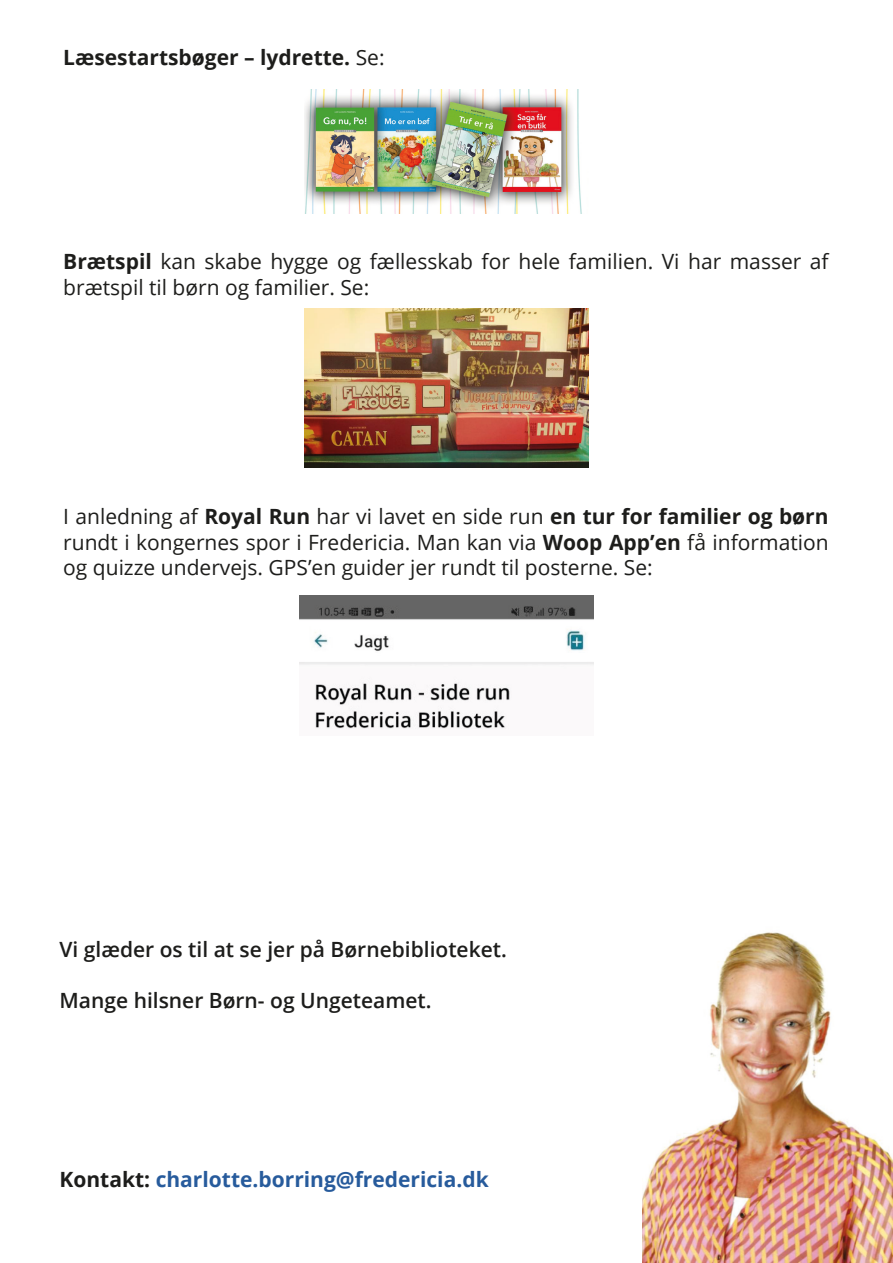
<style>
.page{position:relative;width:893px;height:1263px;background:#fff}
.page>*{position:absolute;margin:0;border:0;box-sizing:border-box;transform-origin:0 0}
.t1{font:21px/25.5px "Open Sans";color:#1d1d1b}
.t2{font:600 21px "Open Sans";color:#1d1d1b}
.t3{font:700 21px "Open Sans";color:#275b9c}
.t4{font:700 21px "Open Sans";color:#1d1d1b}
.s1{font-weight:400}
.s2{font-weight:700}
.s3{color:#1d1d1b}
</style>
<div class="page">
<img style="left:305px;top:89px;width:277px;height:125px">
<img style="left:305px;top:308px;width:283px;height:160px">
<img style="left:300px;top:595px;width:293px;height:134px">
<img style="left:642px;top:932px;width:251px;height:331px">
<p class="t4" style="left:63px;top:43px;width:323px">Læsestartsbøger – lydrette. <span class="s1">Se:</span></p>
<p class="t1" style="left:63px;top:248px;width:767px"><span class="s2">Brætspil</span> kan skabe hygge og fællesskab for hele familien. Vi har masser af brætspil til børn og familier. Se:</p>
<p class="t1" style="left:63px;top:503px;width:767px;text-align:justify">I anledning af <span class="s2">Royal Run</span> har vi lavet en side run <span class="s2">en tur for familier og børn </span>rundt i kongernes spor i Fredericia. Man kan via <span class="s2">Woop App’en</span> få information og quizze undervejs. GPS’en guider jer rundt til posterne. Se:</p>
<p class="t2" style="left:60px;top:935px;width:449px">Vi glæder os til at se jer på Børnebiblioteket.</p>
<p class="t2" style="left:60px;top:986px;width:374px">Mange hilsner Børn- og Ungeteamet.</p>
<p class="t3" style="left:60px;top:1164px;width:431px"><span class="s3">Kontakt:</span> charlotte.borring@fredericia.dk</p>
</div>
